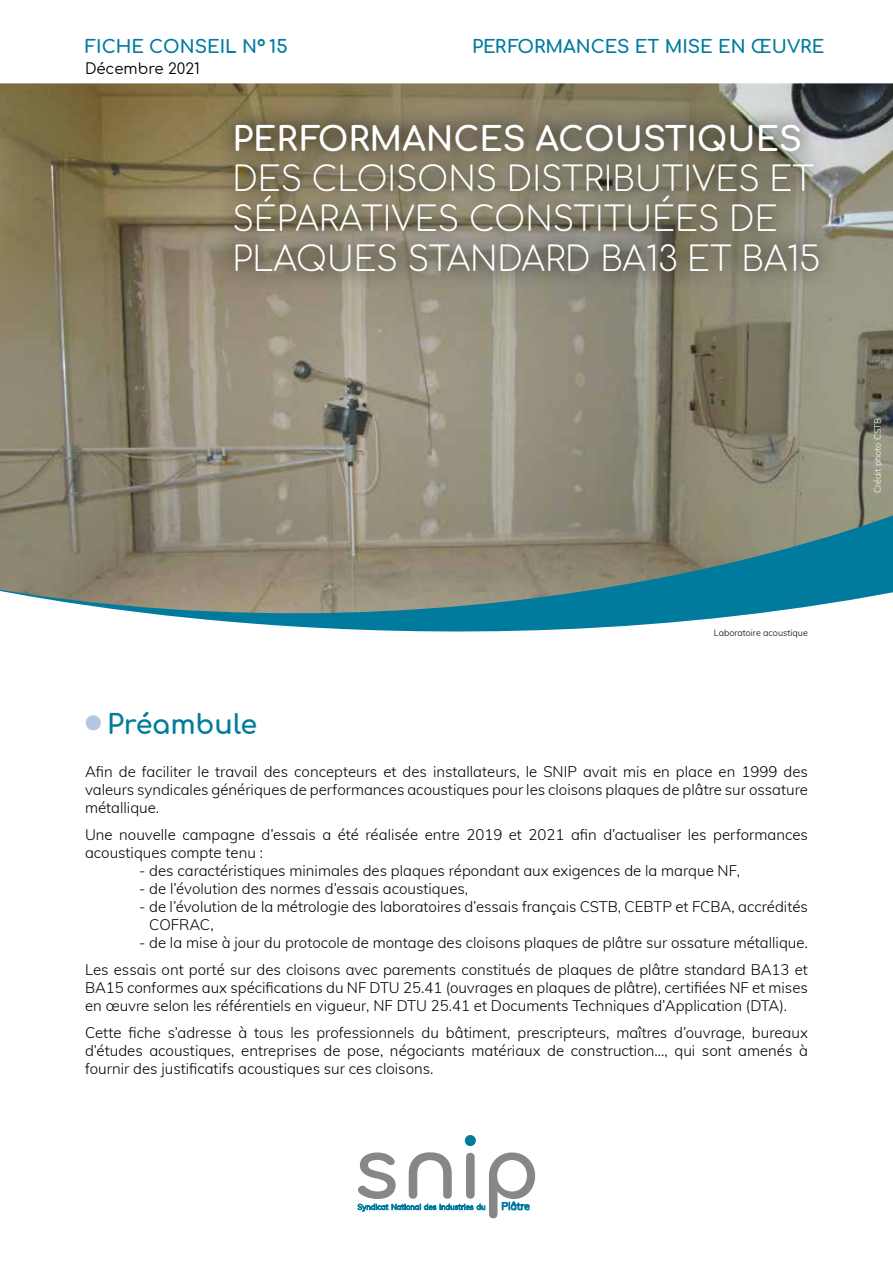
<style>
.page{position:relative;width:893px;height:1263px;background:#fff}
.page>*{position:absolute;margin:0;border:0;box-sizing:border-box;transform-origin:0 0}
.t1{font:300 33.3px/40px "Comfortaa";color:#fff}
.t2{font:700 33.3px "Comfortaa";color:#fff}
.t3{font:700 27px "Comfortaa";color:#007b9e}
.t4{font:700 18px "Comfortaa";color:#007b9e}
.t5{font:300 15px/18px "Muli";color:#000}
.t6{font:15px "Comfortaa";color:#000}
.t7{font:300 9px "Muli";color:#000}
.t8{font:300 9px "Muli";color:#fff}
</style>
<div class="page">
<img style="left:0;top:83px;width:893px;height:422px">
<svg style="left:0;top:505px;width:893px;height:127px;background:#7a928c"></svg>
<svg style="left:218px;top:106px;width:618px;height:183px;background:#817b67"></svg>
<svg style="left:358px;top:1152px;width:177px;height:66px"></svg>
<svg style="left:465px;top:1135px;width:11px;height:11px"></svg>
<p class="t4" style="left:85px;top:30px;width:204px">FICHE CONSEIL N° 15</p>
<p class="t6" style="left:85px;top:55px;width:116px">Décembre 2021</p>
<p class="t4" style="left:472px;top:30px;width:354px">PERFORMANCES ET MISE EN ŒUVRE</p>
<h1 class="t2" style="left:232px;top:108px;width:571px">PERFORMANCES ACOUSTIQUES</h1>
<h1 class="t1" style="left:232px;top:154px;width:589px">DES CLOISONS DISTRIBUTIVES ET<br>SÉPARATIVES CONSTITUÉES DE<br>PLAQUES STANDARD BA13 ET BA15</h1>
<p class="t7" style="left:714px;top:626px;width:96px">Laboratoire acoustique</p>
<h2 class="t3" style="left:85px;top:699px;width:174px"><sup>●</sup> Préambule</h2>
<p class="t5" style="left:85px;top:762px;width:724px;text-align:justify">Afin de faciliter le travail des concepteurs et des installateurs, le SNIP avait mis en place en 1999 des valeurs syndicales génériques de performances acoustiques pour les cloisons plaques de plâtre sur ossature métallique.</p>
<p class="t5" style="left:85px;top:825px;width:724px">Une nouvelle campagne d’essais a été réalisée entre 2019 et 2021 afin d’actualiser les performances acoustiques compte tenu :</p>
<p class="t5" style="left:139px;top:861px;width:602px">- des caractéristiques minimales des plaques répondant aux exigences de la marque NF,</p>
<p class="t5" style="left:139px;top:879px;width:331px">- de l’évolution des normes d’essais acoustiques,</p>
<p class="t5" style="left:149px;top:897px;width:660px;text-indent:-10px">- de l’évolution de la métrologie des laboratoires d’essais français CSTB, CEBTP et FCBA, accrédités<br>COFRAC,</p>
<p class="t5" style="left:85px;top:929px;width:724px;line-height:27px;text-align:right">- de la mise à jour du protocole de montage des cloisons plaques de plâtre sur ossature métallique.<br>Les essais ont porté sur des cloisons avec parements constitués de plaques de plâtre standard BA13 et</p>
<p class="t5" style="left:85px;top:978px;width:724px">BA15 conformes aux spécifications du NF DTU 25.41 (ouvrages en plaques de plâtre), certifiées NF et mises en œuvre selon les référentiels en vigueur, NF DTU 25.41 et Documents Techniques d’Application (DTA).</p>
<p class="t5" style="left:85px;top:1023px;width:724px;text-align:justify">Cette fiche s’adresse à tous les professionnels du bâtiment, prescripteurs, maîtres d’ouvrage, bureaux d’études acoustiques, entreprises de pose, négociants matériaux de construction…, qui sont amenés à fournir des justificatifs acoustiques sur ces cloisons.</p>
<p class="t8" style="left:871px;top:493px;width:77px;rotate:-90deg">Crédit photo CSTB</p>
</div>
